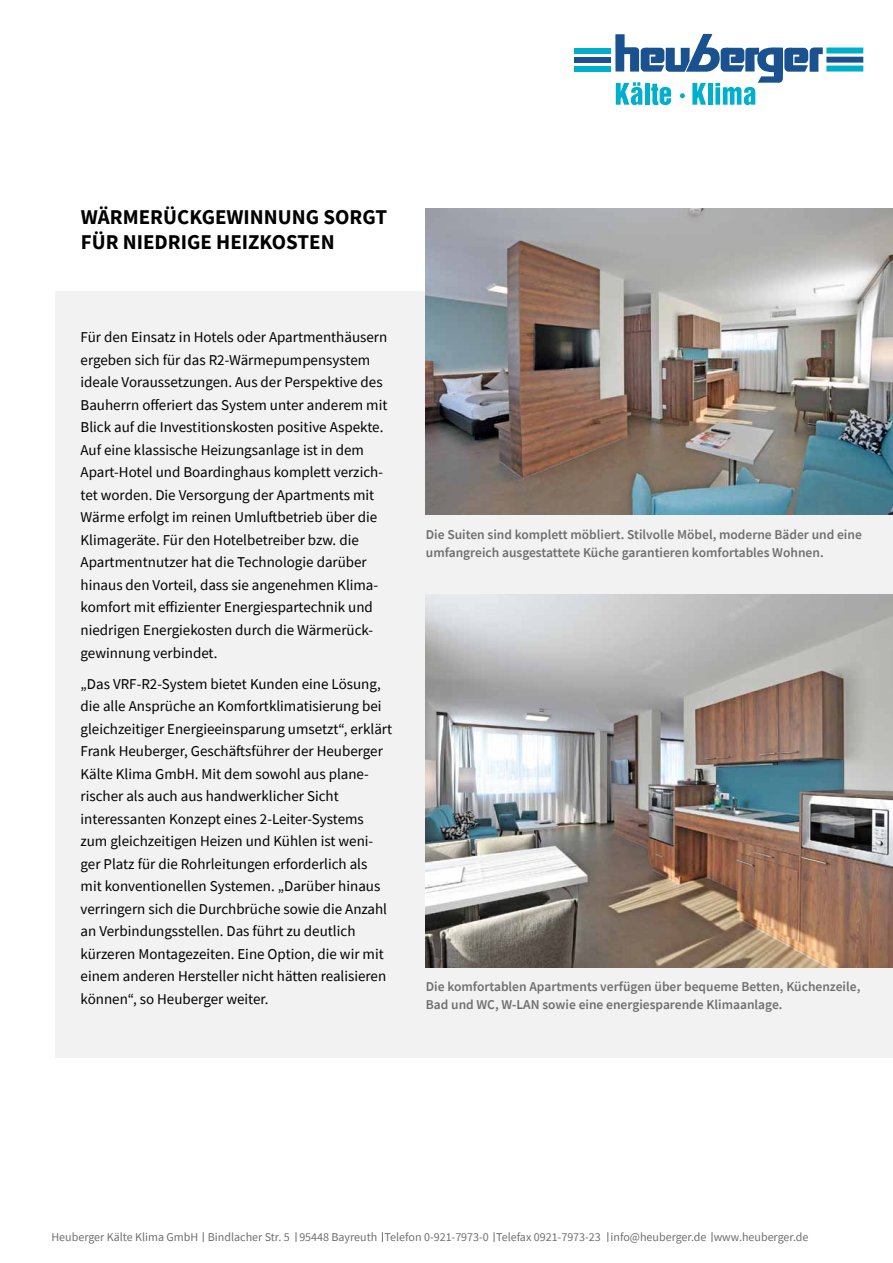
<style>
.page{position:relative;width:893px;height:1263px;background:#fff}
.page>*{position:absolute;margin:0;border:0;box-sizing:border-box;transform-origin:0 0}
.t1{font:700 21px/25.2px "Source Sans Pro";color:#000}
.t2{font:15px/22.5px "Source Sans Pro";color:#000}
.t3{font:600 13.5px/18px "Source Sans Pro";color:#706f6f}
.t4{font:12px "Source Sans Pro";color:#706f6f}
</style>
<div class="page">
<div style="left:826px;top:48px;width:37px;height:6px;background:#00afcc"></div>
<div style="left:826px;top:57px;width:37px;height:6px;background:#19528f"></div>
<div style="left:826px;top:66px;width:37px;height:6px;background:#00afcc"></div>
<div style="left:574px;top:48px;width:37px;height:6px;background:#00afcc"></div>
<div style="left:574px;top:57px;width:37px;height:6px;background:#19528f"></div>
<div style="left:574px;top:66px;width:37px;height:6px;background:#00afcc"></div>
<svg style="left:615px;top:34px;width:208px;height:71px"></svg>
<div style="left:55px;top:291px;width:838px;height:766px;background:#f2f2f2"></div>
<img style="left:425px;top:208px;width:468px;height:306px">
<img style="left:425px;top:594px;width:468px;height:373px">
<h1 class="t1" style="left:81px;top:204px;width:308px">WÄRMERÜCKGEWINNUNG SORGT<br>FÜR NIEDRIGE HEIZKOSTEN</h1>
<p class="t2" style="left:81px;top:326px;width:308px">Für den Einsatz in Hotels oder Apartmenthäusern ergeben sich für das R2-Wärmepumpensystem ideale Voraussetzungen. Aus der Perspektive des Bauherrn offeriert das System unter anderem mit Blick auf die Investitionskosten positive Aspekte.<br>Auf eine klassische Heizungsanlage ist in dem Apart-Hotel und Boardinghaus komplett verzich&shy;tet worden. Die Versorgung der Apartments mit Wärme erfolgt im reinen Umluftbetrieb über die Klimageräte. Für den Hotelbetreiber bzw. die Apartmentnutzer hat die Technologie darüber hinaus den Vorteil, dass sie angenehmen Klima&shy;komfort mit effizienter Energiespartechnik und niedrigen Energiekosten durch die Wärmerück&shy;gewinnung verbindet.</p>
<p class="t2" style="left:81px;top:672px;width:313px">„Das VRF-R2-System bietet Kunden eine Lösung, die alle Ansprüche an Komfortklimatisierung bei gleichzeitiger Energieeinsparung umsetzt“, erklärt Frank Heuberger, Geschäftsführer der Heuberger Kälte Klima GmbH. Mit dem sowohl aus plane&shy;rischer als auch aus handwerklicher Sicht interessanten Konzept eines 2-Leiter-Systems zum gleichzeitigen Heizen und Kühlen ist weni&shy;ger Platz für die Rohrleitungen erforderlich als mit konventionellen Systemen. „Darüber hinaus verringern sich die Durchbrüche sowie die Anzahl an Verbindungsstellen. Das führt zu deutlich kürzeren Montagezeiten. Eine Option, die wir mit einem anderen Hersteller nicht hätten realisieren können“, so Heuberger weiter.</p>
<p class="t3" style="left:426px;top:525px;width:438px">Die Suiten sind komplett möbliert. Stilvolle Möbel, moderne Bäder und eine umfangreich ausgestattete Küche garantieren komfortables Wohnen.</p>
<p class="t3" style="left:426px;top:978px;width:436px">Die komfortablen Apartments verfügen über bequeme Betten, Küchenzeile,<br>Bad und WC, W-LAN sowie eine energiesparende Klimaanlage.</p>
<p class="t4" style="left:51px;top:1229px;width:758px">Heuberger Kälte Klima GmbH Bindlacher Str. 5 95448 Bayreuth Telefon 0-921-7973-0 Telefax 0921-7973-23 info@heuberger.de www.heuberger.de</p>
</div>
